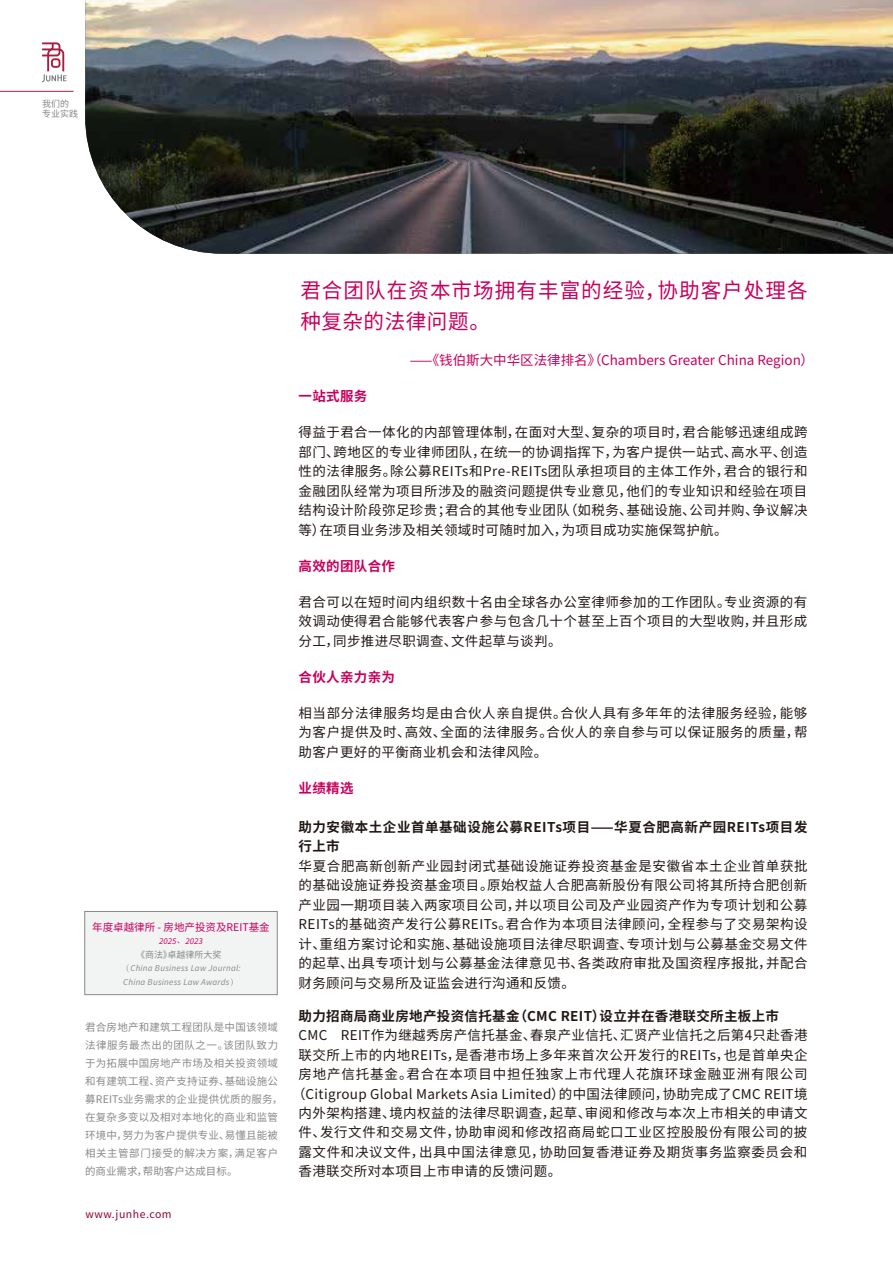
<style>
.page{position:relative;width:893px;height:1263px;background:#fff}
.page>*{position:absolute;margin:0;border:0;box-sizing:border-box;transform-origin:0 0}
.t1{font:21px/31.5px "Source Han Sans CN";letter-spacing:.05em;color:#c7005c}
.t2{font:13.5px/19.5px "Source Han Sans CN";letter-spacing:.035em;color:#221815;text-align:justify}
.t3{font:700 13.5px/19.5px "Source Han Sans CN";letter-spacing:.025em;color:#221815}
.t4{font:13.5px "Source Han Sans CN";color:#c7005c}
.t5{font:13.5px "Source Han Sans CN";letter-spacing:.065em;color:#221815}
.t6{font:700 13.5px "Source Han Sans CN";letter-spacing:.025em;color:#c7005c}
.t7{font:10.5px/18px "Source Han Sans CN";letter-spacing:.02em;color:#898989}
.t8{font:10.5px "Source Han Sans CN";color:#c7005c}
.t9{font:10.5px "Source Han Sans CN";letter-spacing:.05em;color:#930038}
.t10{font:italic 9px/13.5px "Source Sans Pro";letter-spacing:.025em;color:#898989}
.t11{font:9px/10.8px "Source Han Sans CN";color:#898989}
.t12{font:italic 9px "Source Sans Pro";color:#c7005c}
.s1{font-family:"Adobe Song Std";font-weight:300;font-style:normal}
</style>
<div class="page">
<img style="left:85px;top:0;width:808px;height:254px">
<svg style="left:42px;top:42px;width:25px;height:40px"></svg>
<hr style="left:0;top:91px;width:74px;height:1px;background:#a71e41">
<div style="left:84px;top:911px;width:194px;height:84px;background:#f2f3f3;border:1px solid #898989"></div>
<p class="t11" style="left:42px;top:98px;width:37px">我们的专业实践</p>
<p class="t8" style="left:92px;top:921px;width:179px">年度卓越律所 - 房地产投资及REIT基金</p>
<p class="t12" style="left:159px;top:936px;width:45px">2025<span class="s1">、</span>2023</p>
<p class="t11" style="left:136px;top:949px;width:87px">《商法》卓越律所大奖</p>
<p class="t10" style="left:121px;top:961px;width:121px"><span class="s1">（</span>China Business Law Journal:<br>China Business Law Awards<span class="s1">）</span></p>
<p class="t7" style="left:85px;top:1018px;width:199px">君合房地产和建筑工程团队是中国该领域法律服务最杰出的团队之一。该团队致力于为拓展中国房地产市场及相关投资领域和有建筑工程、资产支持证券、基础设施公募REITs业务需求的企业提供优质的服务，在复杂多变以及相对本地化的商业和监管环境中，努力为客户提供专业、易懂且能被相关主管部门接受的解决方案，满足客户的商业需求，帮助客户达成目标。</p>
<p class="t9" style="left:86px;top:1208px;width:88px">www.junhe.com</p>
<h1 class="t1" style="left:300px;top:275px;width:509px">君合团队在资本市场拥有丰富的经验，协助客户处理各种复杂的法律问题。</h1>
<p class="t4" style="left:410px;top:353px;width:406px">⸺《钱伯斯大中华区法律排名》（Chambers Greater China Region）</p>
<p class="t6" style="left:298px;top:388px;width:70px">一站式服务</p>
<p class="t2" style="left:298px;top:423px;width:511px">得益于君合一体化的内部管理体制，在面对大型、复杂的项目时，君合能够迅速组成跨部门、跨地区的专业律师团队，在统一的协调指挥下，为客户提供一站式、高水平、创造性的法律服务。除公募REITs和Pre-REITs团队承担项目的主体工作外，君合的银行和金融团队经常为项目所涉及的融资问题提供专业意见，他们的专业知识和经验在项目结构设计阶段弥足珍贵；君合的其他专业团队（如税务、基础设施、公司并购、争议解决等）在项目业务涉及相关领域时可随时加入，为项目成功实施保驾护航。</p>
<p class="t6" style="left:298px;top:558px;width:98px">高效的团队合作</p>
<p class="t2" style="left:298px;top:592px;width:510px">君合可以在短时间内组织数十名由全球各办公室律师参加的工作团队。专业资源的有效调动使得君合能够代表客户参与包含几十个甚至上百个项目的大型收购，并且形成分工，同步推进尽职调查、文件起草与谈判。</p>
<p class="t6" style="left:298px;top:669px;width:98px">合伙人亲力亲为</p>
<p class="t2" style="left:298px;top:703px;width:510px">相当部分法律服务均是由合伙人亲自提供。合伙人具有多年年的法律服务经验，能够为客户提供及时、高效、全面的法律服务。合伙人的亲自参与可以保证服务的质量，帮助客户更好的平衡商业机会和法律风险。</p>
<p class="t6" style="left:298px;top:780px;width:57px">业绩精选</p>
<p class="t3" style="left:298px;top:817px;width:510px">助力安徽本土企业首单基础设施公募REITs项目⸺华夏合肥高新产园REITs项目发行上市</p>
<p class="t2" style="left:298px;top:856px;width:511px">华夏合肥高新创新产业园封闭式基础设施证券投资基金是安徽省本土企业首单获批的基础设施证券投资基金项目。原始权益人合肥高新股份有限公司将其所持合肥创新产业园一期项目装入两家项目公司，并以项目公司及产业园资产作为专项计划和公募REITs的基础资产发行公募REITs。君合作为本项目法律顾问，全程参与了交易架构设计、重组方案讨论和实施、基础设施项目法律尽职调查、专项计划与公募基金交易文件的起草、出具专项计划与公募基金法律意见书、各类政府审批及国资程序报批，并配合财务顾问与交易所及证监会进行沟通和反馈。</p>
<p class="t3" style="left:298px;top:1006px;width:482px">助力招商局商业房地产投资信托基金（CMC REIT）设立并在香港联交所主板上市</p>
<p class="t2" style="left:298px;top:1025px;width:511px">CMC REIT作为继越秀房产信托基金、春泉产业信托、汇贤产业信托之后第4只赴香港</p>
<p class="t2" style="left:298px;top:1045px;width:511px">联交所上市的内地REITs，是香港市场上多年来首次公开发行的REITs，也是首单央企</p>
<p class="t5" style="left:298px;top:1066px;width:511px">房地产信托基金。君合在本项目中担任独家上市代理人花旗环球金融亚洲有限公司</p>
<p class="t2" style="left:292px;top:1084px;width:517px">（Citigroup Global Markets Asia Limited）的中国法律顾问，协助完成了CMC REIT境</p>
<p class="t2" style="left:298px;top:1103px;width:511px">内外架构搭建、境内权益的法律尽职调查，起草、审阅和修改与本次上市相关的申请文</p>
<p class="t2" style="left:298px;top:1123px;width:510px">件、发行文件和交易文件，协助审阅和修改招商局蛇口工业区控股股份有限公司的披</p>
<p class="t2" style="left:298px;top:1142px;width:510px">露文件和决议文件，出具中国法律意见，协助回复香港证券及期货事务监察委员会和</p>
<p class="t2" style="left:298px;top:1162px;width:264px">香港联交所对本项目上市申请的反馈问题。</p>
</div>
